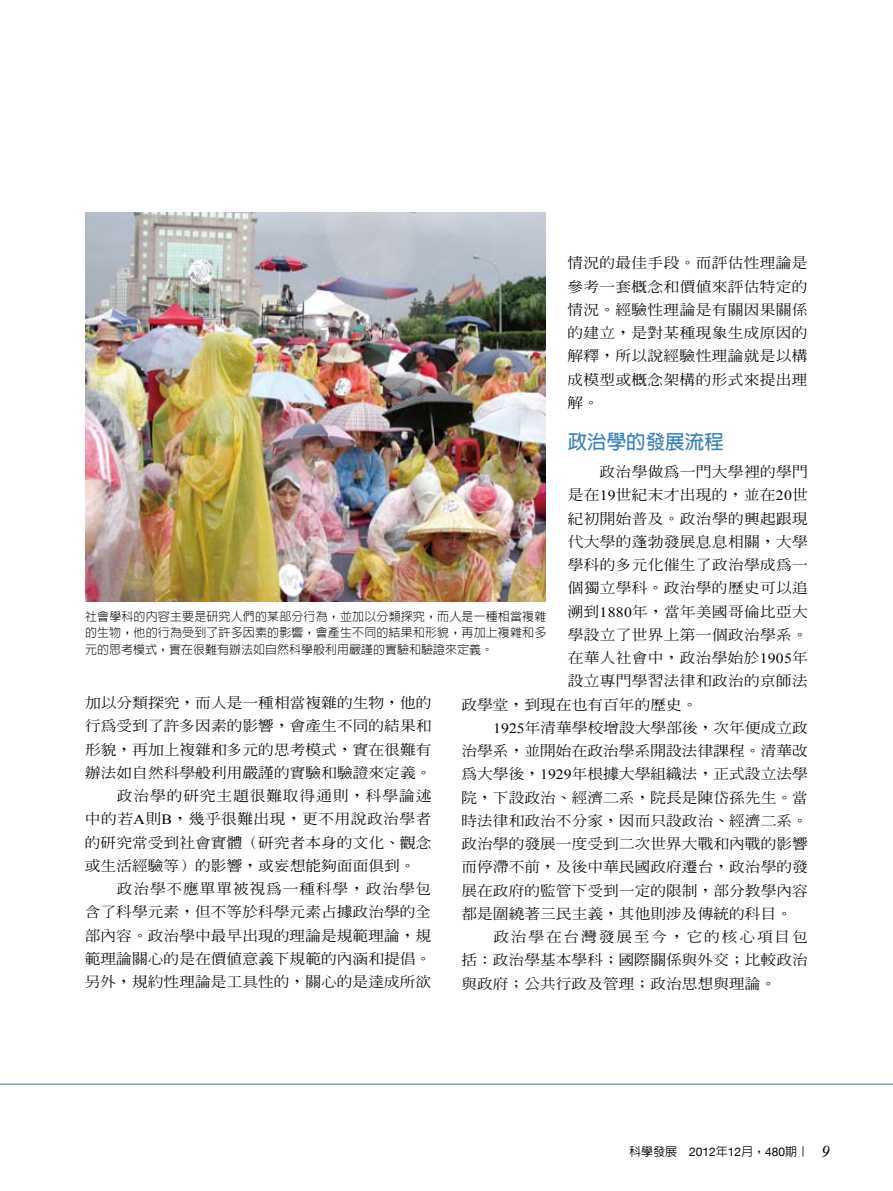
<style>
.page{position:relative;width:893px;height:1191px;background:#fff}
.page>*{position:absolute;margin:0;border:0;box-sizing:border-box;transform-origin:0 0}
.t1{font:700 19.5px "AR Hei B5";color:#3a83b8}
.t2{font:500 14.1px/23.2px "AR Ming B5";color:#000;text-align:justify;scale:1.11 1}
.t3{font:500 14.1px "AR Ming B5";letter-spacing:.02em;color:#000;scale:1.11 1}
.t4{font:500 14.1px "AR Ming B5";letter-spacing:.055em;color:#000;scale:1.11 1}
.t5{font:500 14.1px "AR Ming B5";letter-spacing:.03em;color:#000;scale:1.11 1}
.t6{font:500 14.1px "AR Ming B5";letter-spacing:.115em;color:#000;scale:1.11 1}
.t7{font:300 12px/16.5px "AR Hei B5";color:#000;text-align:justify}
.t8{font:500 12px "AR Hei B5";color:#000}
.s1{font-family:"Times New Roman";font-weight:400}
.s2{font-family:"Helvetica Neue";font-weight:400}
.s3{font-family:"Times New Roman";font-weight:400;font-style:italic;font-size:16.5px}
</style>
<div class="page">
<img style="left:85px;top:213px;width:461px;height:389px">
<svg style="left:0;top:1083px;width:893px;height:2px;background:#95bcd8"></svg>
<p class="t2" style="left:567px;top:251px;width:218px">情況的最佳手段。而評估性理論是參考一套概念和價值來評估特定的情況。經驗性理論是有關因果關係的建立，是對某種現象生成原因的解釋，所以說經驗性理論就是以構成模型或概念架構的形式來提出理解。</p>
<h1 class="t1" style="left:568px;top:432px;width:157px">政治學的發展流程</h1>
<p class="t3" style="left:600px;top:464px;width:189px">政治學做為一門大學裡的學門</p>
<p class="t2" style="left:568px;top:483px;width:218px">是在<span class="s1">19</span>世紀末才出現的，並在<span class="s1">20</span>世</p>
<p class="t3" style="left:568px;top:511px;width:218px">紀初開始普及。政治學的興起跟現</p>
<p class="t3" style="left:568px;top:534px;width:218px">代大學的蓬勃發展息息相關，大學</p>
<p class="t3" style="left:568px;top:557px;width:218px">學科的多元化催生了政治學成為一</p>
<p class="t3" style="left:568px;top:581px;width:218px">個獨立學科。政治學的歷史可以追</p>
<p class="t2" style="left:568px;top:599px;width:218px">溯到<span class="s1">1880</span>年，當年美國哥倫比亞大</p>
<p class="t3" style="left:568px;top:627px;width:218px">學設立了世界上第一個政治學系。</p>
<p class="t2" style="left:568px;top:646px;width:218px">在華人社會中，政治學始於<span class="s1">1905</span>年</p>
<p class="t3" style="left:568px;top:674px;width:218px">設立專門學習法律和政治的京師法</p>
<p class="t2" style="left:461px;top:692px;width:214px">政學堂，到現在也有百年的歷史。</p>
<p class="t2" style="left:493px;top:716px;width:285px"><span class="s1">1925</span>年清華學校增設大學部後，次年便成立政</p>
<p class="t2" style="left:461px;top:739px;width:314px">治學系，並開始在政治學系開設法律課程。清華改</p>
<p class="t2" style="left:461px;top:762px;width:314px">為大學後，<span class="s1">1929</span>年根據大學組織法，正式設立法學</p>
<p class="t2" style="left:461px;top:785px;width:314px">院，下設政治、經濟二系，院長是陳岱孫先生。當</p>
<p class="t2" style="left:461px;top:809px;width:314px">時法律和政治不分家，因而只設政治、經濟二系。</p>
<p class="t2" style="left:461px;top:832px;width:314px">政治學的發展一度受到二次世界大戰和內戰的影響</p>
<p class="t2" style="left:461px;top:855px;width:314px">而停滯不前，及後中華民國政府遷台，政治學的發</p>
<p class="t2" style="left:461px;top:878px;width:314px">展在政府的監管下受到一定的限制，部分教學內容</p>
<p class="t2" style="left:461px;top:902px;width:299px">都是圍繞著三民主義，其他則涉及傳統的科目。</p>
<p class="t6" style="left:493px;top:929px;width:285px">政治學在台灣發展至今，它的核心項目包</p>
<p class="t2" style="left:461px;top:948px;width:314px">括：政治學基本學科；國際關係與外交；比較政治</p>
<p class="t2" style="left:461px;top:971px;width:285px">與政府；公共行政及管理；政治思想與理論。</p>
<p class="t7" style="left:85px;top:608px;width:463px">社會學科的內容主要是研究人們的某部分行為，並加以分類探究，而人是一種相當複雜的生物，他的行為受到了許多因素的影響，會產生不同的結果和形貌，再加上複雜和多元的思考模式，實在很難有辦法如自然科學般利用嚴謹的實驗和驗證來定義。</p>
<p class="t2" style="left:85px;top:691px;width:314px">加以分類探究，而人是一種相當複雜的生物，他的</p>
<p class="t2" style="left:85px;top:714px;width:314px">行為受到了許多因素的影響，會產生不同的結果和</p>
<p class="t2" style="left:85px;top:737px;width:314px">形貌，再加上複雜和多元的思考模式，實在很難有</p>
<p class="t2" style="left:85px;top:761px;width:314px">辦法如自然科學般利用嚴謹的實驗和驗證來定義。</p>
<p class="t4" style="left:117px;top:788px;width:285px">政治學的研究主題很難取得通則，科學論述</p>
<p class="t5" style="left:85px;top:812px;width:314px">中的若<span class="s1">A</span>則<span class="s1">B</span>，幾乎很難出現，更不用說政治學者</p>
<p class="t2" style="left:85px;top:830px;width:314px">的研究常受到社會實體（研究者本身的文化、觀念</p>
<p class="t2" style="left:85px;top:854px;width:299px">或生活經驗等）的影響，或妄想能夠面面俱到。</p>
<p class="t4" style="left:117px;top:881px;width:285px">政治學不應單單被視為一種科學，政治學包</p>
<p class="t2" style="left:85px;top:900px;width:314px">含了科學元素，但不等於科學元素占據政治學的全</p>
<p class="t2" style="left:85px;top:923px;width:314px">部內容。政治學中最早出現的理論是規範理論，規</p>
<p class="t2" style="left:85px;top:946px;width:314px">範理論關心的是在價值意義下規範的內涵和提倡。</p>
<p class="t2" style="left:85px;top:970px;width:314px">另外，規約性理論是工具性的，關心的是達成所欲</p>
<p class="t8" style="left:629px;top:1145px;width:202px">科學發展 <span class="s2">2012</span>年<span class="s2">12</span>月，<span class="s2">480</span>期｜ <span class="s3">9</span></p>
</div>
